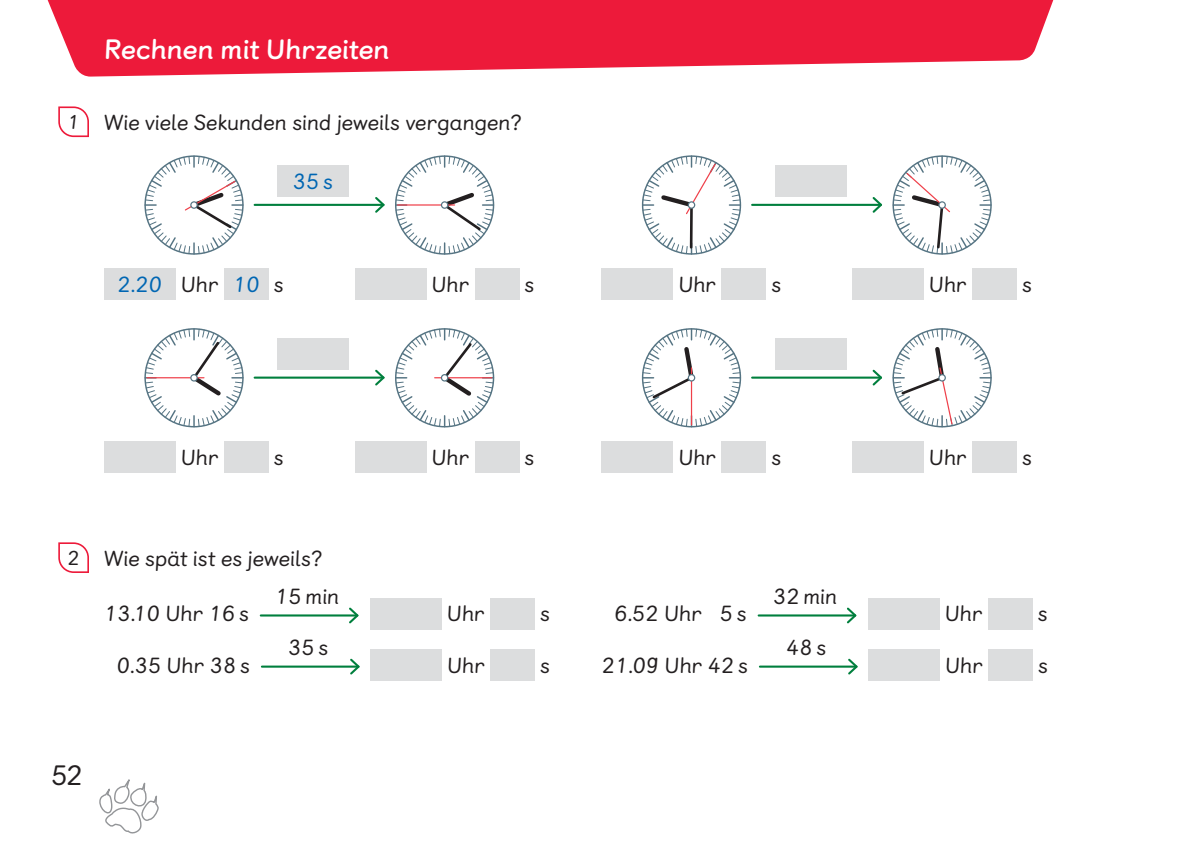
<style>
.page{position:relative;width:1191px;height:844px;background:#fff}
.page>*{position:absolute;margin:0;border:0;box-sizing:border-box;transform-origin:0 0}
.t1{font:28px "Castledown MV Bold Fun";letter-spacing:-.01em;color:#fff}
.t2{font:28px "Castledown MV Fun";color:#231f20}
.t3{font:21.88px "Castledown MV Fun";letter-spacing:-.015em;color:#231f20}
.t4{font:21.88px "Castledown MV Fun";color:#0066b3}
.t5{font:20.12px "Castledown MV Fun";color:#231f20}
.s1{color:#231f20}
</style>
<div class="page">
<svg style="left:47px;top:0;width:1007px;height:77px;background:#ef3955"></svg>
<svg style="left:99px;top:779px;width:59px;height:55px"></svg>
<hr style="left:255px;top:204px;width:128px;height:2px;background:#007f3d">
<svg style="left:373px;top:197px;width:12px;height:16px"></svg>
<hr style="left:255px;top:376px;width:128px;height:2px;background:#007f3d">
<svg style="left:373px;top:369px;width:12px;height:17px"></svg>
<hr style="left:752px;top:204px;width:129px;height:2px;background:#007f3d">
<svg style="left:870px;top:197px;width:12px;height:16px"></svg>
<hr style="left:752px;top:376px;width:129px;height:2px;background:#007f3d">
<svg style="left:870px;top:369px;width:12px;height:17px"></svg>
<div style="left:104px;top:268px;width:72px;height:31px;background:#dcddde"></div>
<div style="left:224px;top:268px;width:45px;height:31px;background:#dcddde"></div>
<div style="left:104px;top:441px;width:72px;height:31px;background:#dcddde"></div>
<div style="left:224px;top:441px;width:45px;height:31px;background:#dcddde"></div>
<div style="left:601px;top:268px;width:72px;height:31px;background:#dcddde"></div>
<div style="left:721px;top:268px;width:45px;height:31px;background:#dcddde"></div>
<div style="left:601px;top:441px;width:72px;height:31px;background:#dcddde"></div>
<div style="left:721px;top:441px;width:45px;height:31px;background:#dcddde"></div>
<div style="left:355px;top:268px;width:71px;height:31px;background:#dcddde"></div>
<div style="left:475px;top:268px;width:44px;height:31px;background:#dcddde"></div>
<div style="left:355px;top:441px;width:71px;height:31px;background:#dcddde"></div>
<div style="left:475px;top:441px;width:44px;height:31px;background:#dcddde"></div>
<div style="left:852px;top:268px;width:71px;height:31px;background:#dcddde"></div>
<div style="left:972px;top:268px;width:44px;height:31px;background:#dcddde"></div>
<div style="left:852px;top:441px;width:71px;height:31px;background:#dcddde"></div>
<div style="left:972px;top:441px;width:44px;height:31px;background:#dcddde"></div>
<svg style="left:144px;top:155px;width:100px;height:99px"></svg>
<div style="left:190px;top:201px;width:8px;height:8px;border:1px solid #557483;border-radius:50%"></div>
<svg style="left:144px;top:328px;width:100px;height:99px"></svg>
<hr style="left:147px;top:377px;width:57px;height:1px;background:#ef404a">
<div style="left:191px;top:374px;width:6px;height:7px;background:#fff;border-radius:50%"></div>
<div style="left:190px;top:374px;width:8px;height:7px;border:1px solid #557483;border-radius:50%"></div>
<svg style="left:642px;top:328px;width:99px;height:99px"></svg>
<hr style="left:691px;top:368px;width:1px;height:57px;background:#ef404a">
<svg style="left:688px;top:374px;width:6px;height:7px"></svg>
<div style="left:687px;top:374px;width:8px;height:7px;border:1px solid #557483;border-radius:50%"></div>
<svg style="left:395px;top:155px;width:99px;height:99px"></svg>
<hr style="left:397px;top:204px;width:57px;height:1px;background:#ef404a">
<div style="left:441px;top:202px;width:7px;height:6px;background:#fff;border-radius:50%"></div>
<div style="left:441px;top:201px;width:7px;height:8px;border:1px solid #557483;border-radius:50%"></div>
<svg style="left:395px;top:328px;width:99px;height:99px"></svg>
<hr style="left:435px;top:377px;width:57px;height:1px;background:#ef404a">
<div style="left:441px;top:374px;width:7px;height:7px;background:#fff;border-radius:50%"></div>
<div style="left:441px;top:374px;width:7px;height:7px;border:1px solid #557483;border-radius:50%"></div>
<svg style="left:892px;top:155px;width:99px;height:99px"></svg>
<div style="left:938px;top:201px;width:8px;height:8px;border:1px solid #557483;border-radius:50%"></div>
<svg style="left:892px;top:328px;width:99px;height:99px"></svg>
<div style="left:939px;top:374px;width:6px;height:7px;background:#fff;border-radius:50%"></div>
<div style="left:938px;top:374px;width:8px;height:7px;border:1px solid #557483;border-radius:50%"></div>
<div style="left:277px;top:165px;width:72px;height:31px;background:#dcddde"></div>
<div style="left:277px;top:338px;width:72px;height:31px;background:#dcddde"></div>
<div style="left:775px;top:165px;width:71px;height:31px;background:#dcddde"></div>
<div style="left:775px;top:338px;width:71px;height:31px;background:#dcddde"></div>
<hr style="left:261px;top:614px;width:96px;height:2px;background:#007f3d">
<svg style="left:347px;top:607px;width:12px;height:17px"></svg>
<div style="left:370px;top:597px;width:72px;height:32px;background:#dcddde"></div>
<div style="left:490px;top:597px;width:45px;height:32px;background:#dcddde"></div>
<hr style="left:262px;top:665px;width:96px;height:2px;background:#007f3d">
<svg style="left:348px;top:658px;width:12px;height:17px"></svg>
<div style="left:370px;top:649px;width:72px;height:31px;background:#dcddde"></div>
<div style="left:490px;top:649px;width:45px;height:31px;background:#dcddde"></div>
<hr style="left:758px;top:614px;width:97px;height:2px;background:#007f3d">
<svg style="left:845px;top:607px;width:12px;height:17px"></svg>
<div style="left:868px;top:597px;width:71px;height:32px;background:#dcddde"></div>
<div style="left:988px;top:597px;width:44px;height:32px;background:#dcddde"></div>
<hr style="left:760px;top:665px;width:96px;height:2px;background:#007f3d">
<svg style="left:846px;top:658px;width:12px;height:17px"></svg>
<div style="left:868px;top:649px;width:72px;height:31px;background:#dcddde"></div>
<div style="left:988px;top:649px;width:45px;height:31px;background:#dcddde"></div>
<svg style="left:642px;top:155px;width:99px;height:99px"></svg>
<div style="left:687px;top:201px;width:8px;height:8px;border:1px solid #557483;border-radius:50%"></div>
<p class="t5" style="left:68px;top:114px;width:14px">1</p>
<p class="t1" style="left:104px;top:38px;width:287px">Rechnen mit Uhrzeiten</p>
<p class="t3" style="left:104px;top:114px;width:419px">Wie viele Sekunden sind jeweils vergangen?</p>
<p class="t4" style="left:293px;top:173px;width:42px">35 s</p>
<p class="t4" style="left:118px;top:276px;width:168px">2.20 <span class="s1">Uhr</span> 10 <span class="s1">s</span></p>
<p class="t3" style="left:431px;top:276px;width:39px">Uhr</p>
<p class="t3" style="left:524px;top:276px;width:12px">s</p>
<p class="t3" style="left:678px;top:276px;width:39px">Uhr</p>
<p class="t3" style="left:771px;top:276px;width:12px">s</p>
<p class="t3" style="left:181px;top:448px;width:39px">Uhr</p>
<p class="t3" style="left:274px;top:448px;width:12px">s</p>
<p class="t5" style="left:68px;top:549px;width:14px">2</p>
<p class="t3" style="left:104px;top:549px;width:220px">Wie spät ist es jeweils?</p>
<p class="t3" style="left:104px;top:605px;width:147px">13.10 Uhr 16 s</p>
<p class="t3" style="left:117px;top:656px;width:135px">0.35 Uhr 38 s</p>
<p class="t3" style="left:275px;top:587px;width:66px">15 min</p>
<p class="t3" style="left:288px;top:638px;width:42px">35 s</p>
<p class="t2" style="left:52px;top:764px;width:32px">52</p>
<p class="t3" style="left:431px;top:448px;width:39px">Uhr</p>
<p class="t3" style="left:524px;top:448px;width:12px">s</p>
<p class="t3" style="left:678px;top:448px;width:39px">Uhr</p>
<p class="t3" style="left:771px;top:448px;width:12px">s</p>
<p class="t3" style="left:447px;top:605px;width:39px">Uhr</p>
<p class="t3" style="left:540px;top:605px;width:12px">s</p>
<p class="t3" style="left:614px;top:605px;width:134px">6.52 Uhr 5 s</p>
<p class="t3" style="left:773px;top:587px;width:66px">32 min</p>
<p class="t3" style="left:447px;top:656px;width:39px">Uhr</p>
<p class="t3" style="left:540px;top:656px;width:12px">s</p>
<p class="t3" style="left:601px;top:656px;width:148px">21.09 Uhr 42 s</p>
<p class="t3" style="left:786px;top:638px;width:42px">48 s</p>
<p class="t3" style="left:929px;top:276px;width:39px">Uhr</p>
<p class="t3" style="left:1022px;top:276px;width:12px">s</p>
<p class="t3" style="left:929px;top:448px;width:39px">Uhr</p>
<p class="t3" style="left:1022px;top:448px;width:12px">s</p>
<p class="t3" style="left:944px;top:605px;width:39px">Uhr</p>
<p class="t3" style="left:1038px;top:605px;width:12px">s</p>
<p class="t3" style="left:945px;top:656px;width:39px">Uhr</p>
<p class="t3" style="left:1038px;top:656px;width:12px">s</p>
</div>
